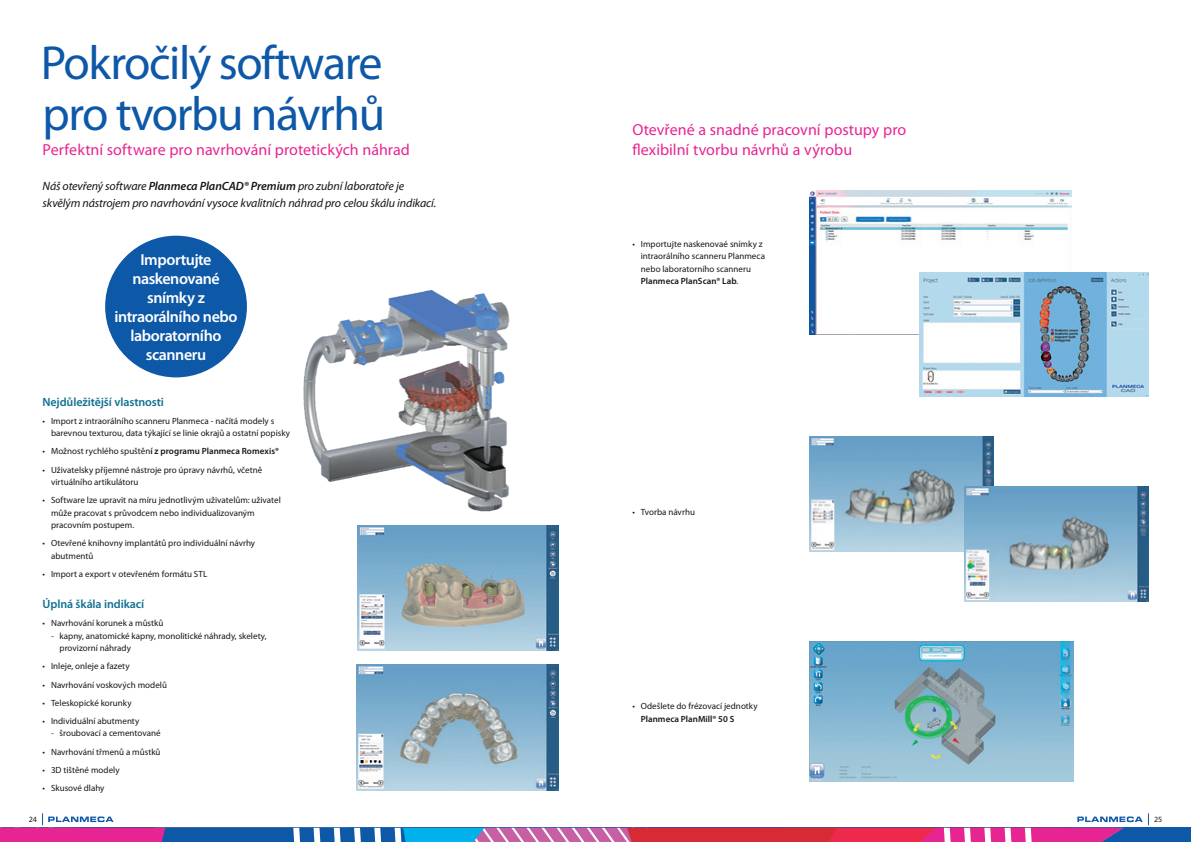
<style>
.page{position:relative;width:1191px;height:842px;background:#fff}
.page>*{position:absolute;margin:0;border:0;box-sizing:border-box;transform-origin:0 0}
.t1{font:48px/51px "Myriad Pro";letter-spacing:-.03em;color:#0e58a8}
.t2{font:16px/20px "Myriad Pro";color:#e72592}
.t3{font:600 16px/19px "Myriad Pro";letter-spacing:-.03em;color:#fff;text-align:center}
.t4{font:italic 12px/17px "Myriad Pro";letter-spacing:-.01em;color:#171419}
.t5{font:600 12px "Myriad Pro";letter-spacing:-.01em;color:#137093}
.t6{font:9px/12.5px "Myriad Pro";color:#171419}
.t7{font:600 9px "Myriad Pro";letter-spacing:.005em;color:#171419}
.t8{font:8px "Myriad Pro";color:#171419}
.s1{font-weight:600}
.s2{font-weight:400}
.s3{font-family:"The Sans";font-weight:300}
</style>
<div class="page">
<div style="left:0;top:828px;width:1191px;height:14px;background:#0e58a8"></div>
<img style="left:809px;top:642px;width:265px;height:140px">
<img style="left:303px;top:290px;width:256px;height:301px">
<img style="left:357px;top:525px;width:201px;height:126px">
<img style="left:357px;top:665px;width:201px;height:126px">
<img style="left:809px;top:190px;width:262px;height:144px">
<img style="left:919px;top:272px;width:229px;height:124px">
<img style="left:809px;top:436px;width:184px;height:115px">
<img style="left:964px;top:487px;width:184px;height:115px">
<svg style="left:0;top:814px;width:1142px;height:28px"></svg>
<div style="left:105px;top:236px;width:142px;height:141px;background:#0e58a8;border-radius:50%"></div>
<h1 class="t1" style="left:41px;top:36px;width:346px">Pokročilý software pro tvorbu návrhů</h1>
<h2 class="t2" style="left:43px;top:140px;width:369px">Perfektní software pro navrhování protetických náhrad</h2>
<h3 class="t4" style="left:43px;top:178px;width:395px">Náš otevřený software <span class="s1">Planmeca PlanCAD® Premium</span> pro zubní laboratoře je skvělým nástrojem pro navrhování vysoce kvalitních náhrad pro celou škálu indikací.</h3>
<h2 class="t3" style="left:114px;top:250px;width:125px">Importujte naskenované snímky z intraorálního nebo laboratorního scanneru</h2>
<h3 class="t5" style="left:43px;top:394px;width:123px">Nejdůležitější vlastnosti</h3>
<p class="t6" style="left:51px;top:414px;width:241px;text-indent:-9px">• Import z intraorálního scanneru Planmeca - načítá modely s barevnou texturou, data týkající se linie okrajů a ostatní popisky</p>
<p class="t7" style="left:43px;top:446px;width:238px"><span class="s2">• Možnost rychlého spuštěn</span>í z programu Planmeca Romexis®</p>
<p class="t6" style="left:51px;top:463px;width:213px;text-indent:-9px">• Uživatelsky příjemné nástroje pro úpravy návrhů, včetně virtuálního artikulátoru</p>
<p class="t6" style="left:51px;top:494px;width:231px;text-indent:-9px">• Software lze upravit na míru jednotlivým uživatelům: uživatel může pracovat s průvodcem nebo individualizovaným pracovním postupem.</p>
<p class="t6" style="left:51px;top:537px;width:206px;text-indent:-9px">• Otevřené knihovny implantátů pro individuální návrhy abutmentů</p>
<p class="t6" style="left:43px;top:568px;width:166px">• Import a export v otevřeném formátu STL</p>
<h3 class="t5" style="left:43px;top:596px;width:103px">Úplná škála indikací</h3>
<p class="t6" style="left:43px;top:617px;width:122px">• Navrhování korunek a můstků</p>
<p class="t6" style="left:60px;top:629px;width:208px;text-indent:-9px"><span class="s3">-</span> kapny, anatomické kapny, monolitické náhrady, skelety, provizorní náhrady</p>
<p class="t6" style="left:43px;top:660px;width:89px">• Inleje, onleje a fazety</p>
<p class="t6" style="left:43px;top:678px;width:126px">• Navrhování voskových modelů</p>
<p class="t6" style="left:43px;top:696px;width:91px">• Teleskopické korunky</p>
<p class="t6" style="left:43px;top:714px;width:98px">• Individuální abutmenty</p>
<p class="t6" style="left:51px;top:727px;width:111px"><span class="s3">-</span> šroubovací a cementované</p>
<p class="t6" style="left:43px;top:745px;width:119px">• Navrhování třmenů a můstků</p>
<p class="t6" style="left:43px;top:763px;width:79px">• 3D tištěné modely</p>
<p class="t6" style="left:43px;top:781px;width:63px">• Skusové dlahy</p>
<h2 class="t2" style="left:632px;top:119px;width:275px">Otevřené a snadné pracovní postupy pro flexibilní tvorbu návrhů a výrobu</h2>
<p class="t6" style="left:641px;top:237px;width:126px;text-indent:-9px">• Importujte naskenovaé snímky z intraorálního scanneru Planmeca nebo laboratorního scanneru<br><span class="s1">Planmeca PlanScan® Lab</span>.</p>
<p class="t6" style="left:632px;top:506px;width:64px">• Tvorba návrhu</p>
<p class="t6" style="left:632px;top:700px;width:127px">• Odešlete do frézovací jednotky</p>
<p class="t7" style="left:641px;top:713px;width:95px">Planmeca PlanMill® 50 S</p>
<p class="t8" style="left:29px;top:815px;width:10px">24</p>
<p class="t8" style="left:1154px;top:815px;width:10px">25</p>
</div>
